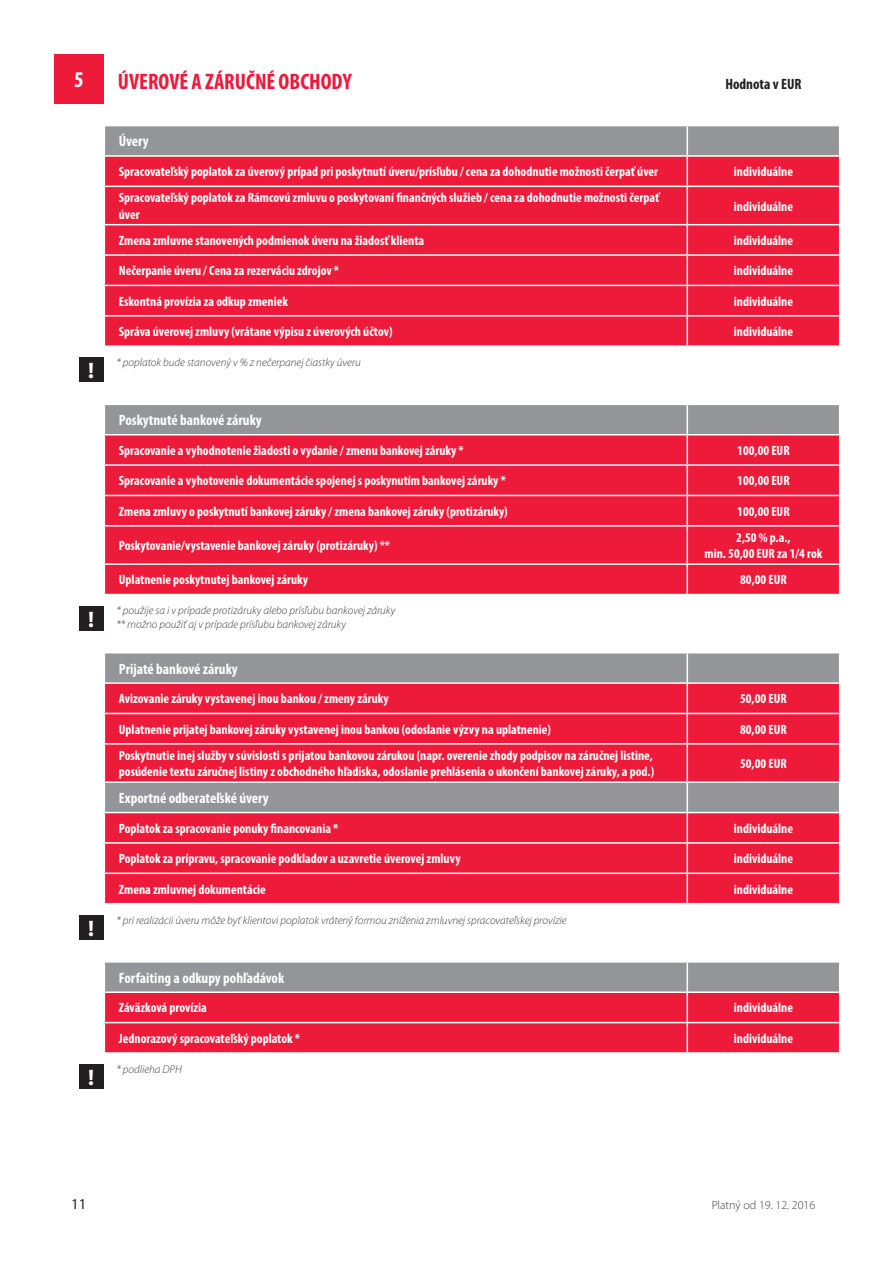
<style>
.page{position:relative;width:893px;height:1263px;background:#fff}
.page>*{position:absolute;margin:0;border:0;box-sizing:border-box;transform-origin:0 0}
.t1{font:700 condensed 22.5px "Myriad Pro";color:#ed1a3a}
.t2{font:700 22.5px "Myriad Pro";color:#fff}
.t3{font:700 condensed 22.5px "Myriad Pro";color:#fff}
.t4{font:700 condensed 15px "Myriad Pro";color:#fff}
.t5{font:700 condensed 15px "Myriad Pro";color:#231f20}
.t6{font:15px "Myriad Pro";color:#231f20}
.t7{font:700 condensed 13.5px/16.2px "Myriad Pro";color:#fff}
.t8{font:300 12px "Myriad Pro";color:#3e3e3f}
.t9{font:italic 300 11.25px/13.5px "Myriad Pro";color:#3e3e3f}
</style>
<div class="page">
<div style="left:54px;top:54px;width:50px;height:50px;background:#ed1a3a"></div>
<svg style="left:104px;top:962px;width:736px;height:91px;background:#d14d63"></svg>
<hr style="left:104px;top:1022px;width:583px;height:1px;background:#fff">
<hr style="left:687px;top:1022px;width:153px;height:1px;background:#fff">
<div style="left:105px;top:653px;width:734px;height:29px;background:#939598"></div>
<svg style="left:105px;top:684px;width:734px;height:219px;background:#e02c48"></svg>
<hr style="left:686px;top:653px;width:2px;height:29px;background:#fff">
<hr style="left:686px;top:783px;width:2px;height:29px;background:#fff">
<hr style="left:686px;top:684px;width:2px;height:29px;background:#fff">
<hr style="left:686px;top:714px;width:2px;height:29px;background:#fff">
<hr style="left:686px;top:745px;width:2px;height:36px;background:#fff">
<hr style="left:686px;top:813px;width:2px;height:29px;background:#fff">
<hr style="left:686px;top:844px;width:2px;height:28px;background:#fff">
<hr style="left:686px;top:874px;width:2px;height:29px;background:#fff">
<hr style="left:104px;top:743px;width:583px;height:2px;background:#fff">
<hr style="left:687px;top:743px;width:153px;height:2px;background:#fff">
<hr style="left:104px;top:713px;width:583px;height:1px;background:#fff">
<hr style="left:687px;top:713px;width:153px;height:1px;background:#fff">
<hr style="left:104px;top:781px;width:583px;height:2px;background:#fff">
<hr style="left:687px;top:781px;width:153px;height:2px;background:#fff">
<hr style="left:104px;top:812px;width:583px;height:1px;background:#fff">
<hr style="left:687px;top:812px;width:153px;height:1px;background:#fff">
<hr style="left:104px;top:842px;width:583px;height:2px;background:#fff">
<hr style="left:687px;top:842px;width:153px;height:2px;background:#fff">
<hr style="left:104px;top:872px;width:583px;height:2px;background:#fff">
<hr style="left:687px;top:872px;width:153px;height:2px;background:#fff">
<div style="left:105px;top:187px;width:734px;height:158px;background:#ed1a3a"></div>
<hr style="left:686px;top:187px;width:2px;height:37px;background:#fff">
<hr style="left:686px;top:225px;width:2px;height:29px;background:#fff">
<hr style="left:686px;top:256px;width:2px;height:29px;background:#fff">
<hr style="left:686px;top:286px;width:2px;height:29px;background:#fff">
<hr style="left:686px;top:317px;width:2px;height:28px;background:#fff">
<hr style="left:104px;top:224px;width:583px;height:1px;background:#fff">
<hr style="left:687px;top:224px;width:153px;height:1px;background:#fff">
<hr style="left:104px;top:254px;width:583px;height:2px;background:#fff">
<hr style="left:687px;top:254px;width:153px;height:2px;background:#fff">
<svg style="left:104px;top:126px;width:736px;height:60px;background:#c25e6f"></svg>
<hr style="left:104px;top:285px;width:583px;height:1px;background:#fff">
<hr style="left:687px;top:285px;width:153px;height:1px;background:#fff">
<hr style="left:104px;top:315px;width:583px;height:2px;background:#fff">
<hr style="left:687px;top:315px;width:153px;height:2px;background:#fff">
<div style="left:105px;top:527px;width:734px;height:67px;background:#ed1a3a"></div>
<hr style="left:686px;top:527px;width:2px;height:36px;background:#fff">
<hr style="left:686px;top:565px;width:2px;height:29px;background:#fff">
<svg style="left:104px;top:404px;width:736px;height:121px;background:#d74058"></svg>
<hr style="left:104px;top:464px;width:583px;height:2px;background:#fff">
<hr style="left:687px;top:464px;width:153px;height:2px;background:#fff">
<hr style="left:104px;top:563px;width:583px;height:2px;background:#fff">
<hr style="left:687px;top:563px;width:153px;height:2px;background:#fff">
<div style="left:79px;top:358px;width:25px;height:24px;background:#231f20"></div>
<div style="left:79px;top:606px;width:25px;height:25px;background:#231f20"></div>
<div style="left:79px;top:915px;width:25px;height:25px;background:#231f20"></div>
<div style="left:79px;top:1064px;width:25px;height:25px;background:#231f20"></div>
<h1 class="t3" style="left:74px;top:66px;width:11px">5</h1>
<h1 class="t1" style="left:118px;top:67px;width:235px">ÚVEROVÉ A ZÁRUČNÉ OBCHODY</h1>
<p class="t5" style="left:725px;top:74px;width:78px">Hodnota v EUR</p>
<p class="t4" style="left:119px;top:132px;width:31px">Úvery</p>
<p class="t7" style="left:119px;top:163px;width:541px">Spracovateľský poplatok za úverový prípad pri poskytnutí úveru/prísľubu / cena za dohodnutie možnosti čerpať úver</p>
<p class="t7" style="left:734px;top:163px;width:61px">individuálne</p>
<p class="t7" style="left:119px;top:190px;width:542px">Spracovateľský poplatok za Rámcovú zmluvu o poskytovaní finančných služieb / cena za dohodnutie možnosti čerpať úver</p>
<p class="t7" style="left:734px;top:198px;width:61px">individuálne</p>
<p class="t7" style="left:119px;top:232px;width:307px">Zmena zmluvne stanovených podmienok úveru na žiadosť klienta</p>
<p class="t7" style="left:734px;top:232px;width:61px">individuálne</p>
<p class="t7" style="left:119px;top:262px;width:222px">Nečerpanie úveru / Cena za rezerváciu zdrojov *</p>
<p class="t7" style="left:734px;top:262px;width:61px">individuálne</p>
<p class="t7" style="left:119px;top:293px;width:171px">Eskontná provízia za odkup zmeniek</p>
<p class="t7" style="left:734px;top:293px;width:61px">individuálne</p>
<p class="t7" style="left:119px;top:323px;width:275px">Správa úverovej zmluvy (vrátane výpisu z úverových účtov)</p>
<p class="t7" style="left:734px;top:323px;width:61px">individuálne</p>
<h1 class="t2" style="left:88px;top:356px;width:8px">!</h1>
<p class="t9" style="left:116px;top:356px;width:246px">* poplatok bude stanovený v % z nečerpanej čiastky úveru</p>
<h1 class="t2" style="left:88px;top:604px;width:8px">!</h1>
<p class="t4" style="left:119px;top:411px;width:144px">Poskytnuté bankové záruky</p>
<p class="t7" style="left:119px;top:442px;width:346px">Spracovanie a vyhodnotenie žiadosti o vydanie / zmenu bankovej záruky *</p>
<p class="t7" style="left:737px;top:442px;width:54px">100,00 EUR</p>
<p class="t7" style="left:119px;top:472px;width:388px">Spracovanie a vyhotovenie dokumentácie spojenej s poskynutím bankovej záruky *</p>
<p class="t7" style="left:737px;top:472px;width:54px">100,00 EUR</p>
<p class="t7" style="left:119px;top:503px;width:390px">Zmena zmluvy o poskytnutí bankovej záruky / zmena bankovej záruky (protizáruky)</p>
<p class="t7" style="left:737px;top:503px;width:54px">100,00 EUR</p>
<p class="t7" style="left:119px;top:537px;width:273px">Poskytovanie/vystavenie bankovej záruky (protizáruky) **</p>
<p class="t7" style="left:705px;top:529px;width:119px;text-align:center">2,50 % p.a.,<br>min. 50,00 EUR za 1/4 rok</p>
<p class="t7" style="left:119px;top:571px;width:191px">Uplatnenie poskytnutej bankovej záruky</p>
<p class="t7" style="left:740px;top:571px;width:48px">80,00 EUR</p>
<p class="t9" style="left:116px;top:604px;width:280px">* použije sa i v prípade protizáruky alebo prísľubu bankovej záruky ** možno použiť aj v prípade prísľubu bankovej záruky</p>
<p class="t4" style="left:119px;top:659px;width:120px">Prijaté bankové záruky</p>
<p class="t7" style="left:119px;top:690px;width:271px">Avizovanie záruky vystavenej inou bankou / zmeny záruky</p>
<p class="t7" style="left:740px;top:690px;width:48px">50,00 EUR</p>
<p class="t7" style="left:119px;top:721px;width:434px">Uplatnenie prijatej bankovej záruky vystavenej inou bankou (odoslanie výzvy na uplatnenie)</p>
<p class="t7" style="left:740px;top:721px;width:48px">80,00 EUR</p>
<p class="t7" style="left:119px;top:747px;width:537px">Poskytnutie inej služby v súvislosti s prijatou bankovou zárukou (napr. overenie zhody podpisov na záručnej listine, posúdenie textu záručnej listiny z obchodného hľadiska, odoslanie prehlásenia o ukončení bankovej záruky, a pod.)</p>
<p class="t7" style="left:740px;top:755px;width:48px">50,00 EUR</p>
<p class="t4" style="left:119px;top:789px;width:151px">Exportné odberateľské úvery</p>
<p class="t7" style="left:119px;top:820px;width:221px">Poplatok za spracovanie ponuky financovania *</p>
<p class="t7" style="left:734px;top:820px;width:61px">individuálne</p>
<p class="t7" style="left:119px;top:850px;width:343px">Poplatok za prípravu, spracovanie podkladov a uzavretie úverovej zmluvy</p>
<p class="t7" style="left:734px;top:850px;width:61px">individuálne</p>
<p class="t7" style="left:119px;top:881px;width:149px">Zmena zmluvnej dokumentácie</p>
<p class="t7" style="left:734px;top:881px;width:61px">individuálne</p>
<h1 class="t2" style="left:88px;top:914px;width:8px">!</h1>
<p class="t9" style="left:116px;top:913px;width:452px">* pri realizácii úveru môže byť klientovi poplatok vrátený formou zníženia zmluvnej spracovateľskej provízie</p>
<p class="t4" style="left:119px;top:968px;width:167px">Forfaiting a odkupy pohľadávok</p>
<p class="t7" style="left:119px;top:999px;width:90px">Záväzková provízia</p>
<p class="t7" style="left:734px;top:999px;width:61px">individuálne</p>
<p class="t7" style="left:119px;top:1030px;width:183px">Jednorazový spracovateľský poplatok *</p>
<p class="t7" style="left:734px;top:1030px;width:61px">individuálne</p>
<h1 class="t2" style="left:88px;top:1063px;width:8px">!</h1>
<p class="t9" style="left:116px;top:1062px;width:67px">* podlieha DPH</p>
<p class="t6" style="left:71px;top:1195px;width:17px">11</p>
<p class="t8" style="left:712px;top:1198px;width:105px">Platný od 19. 12. 2016</p>
</div>
